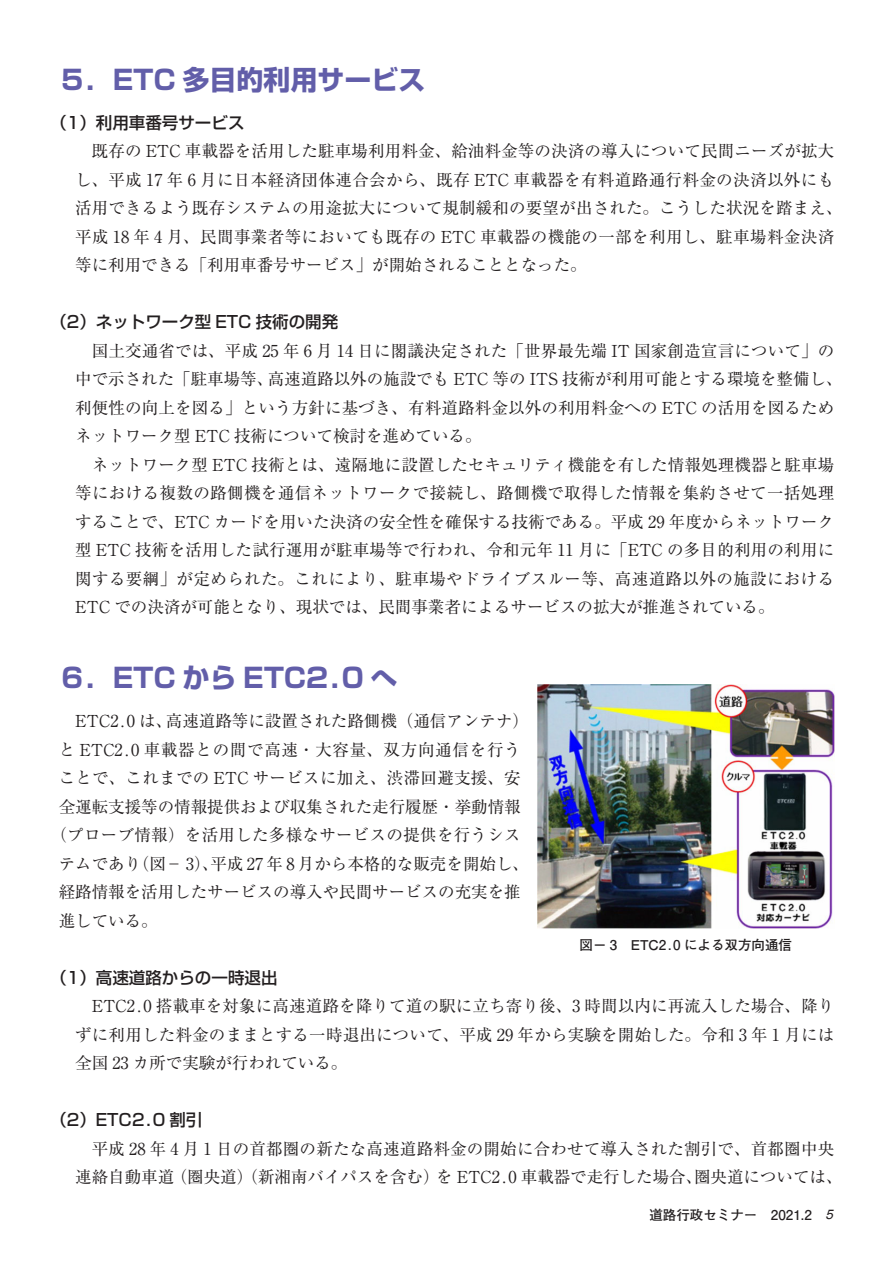
<style>
.page{position:relative;width:893px;height:1263px;background:#fff}
.page>*{position:absolute;margin:0;border:0;box-sizing:border-box;transform-origin:0 0}
.t1{font:27px "Shin Go Pro Bold 90 msp RKSJ H";color:#625ea9}
.t2{font:16.5px/28.5px "Ryumin Pr 6 N Reg 90 msp RKSJ H";letter-spacing:.01em;color:#231f20}
.t3{font:16.5px "Shin Go Pro Medium 90 msp RKSJ H";color:#231f20}
.t4{font:16.5px "Ryumin Pr 6 N Reg 90 msp RKSJ H";letter-spacing:.045em;color:#231f20}
.t5{font:13.5px "Futo Go B101 Pr 6 N Bold 90 msp RKSJ H";color:#231f20}
.s1{font-family:"Helvetica";font-style:italic}
</style>
<div class="page">
<img style="left:537px;top:684px;width:297px;height:245px">
<h1 class="t1" style="left:59px;top:69px;width:368px">５．ETC 多目的利用サービス</h1>
<p class="t3" style="left:50px;top:116px;width:196px">（1）利用車番号サービス</p>
<p class="t2" style="left:75px;top:139px;width:769px;text-indent:16px">既存の ETC 車載器を活用した駐車場利用料金、給油料金等の決済の導入について民間ニーズが拡大し、平成 17 年 6 月に日本経済団体連合会から、既存 ETC 車載器を有料道路通行料金の決済以外にも活用できるよう既存システムの用途拡大について規制緩和の要望が出された。こうした状況を踏まえ、平成 18 年 4 月、民間事業者等においても既存の ETC 車載器の機能の一部を利用し、駐車場料金決済等に利用できる「利用車番号サービス」が開始されることとなった。</p>
<p class="t3" style="left:50px;top:316px;width:289px">（2）ネットワーク型 ETC 技術の開発</p>
<p class="t2" style="left:75px;top:338px;width:769px;text-indent:17px">国土交通省では、平成 25 年 6 月 14 日に閣議決定された「世界最先端 IT 国家創造宣言について」の中で示された「駐車場等、高速道路以外の施設でも ETC 等の ITS 技術が利用可能とする環境を整備し、利便性の向上を図る」という方針に基づき、有料道路料金以外の利用料金への ETC の活用を図るためネットワーク型 ETC 技術について検討を進めている。</p>
<p class="t2" style="left:75px;top:452px;width:761px;text-align:justify;text-indent:17px">ネットワーク型 ETC 技術とは、遠隔地に設置したセキュリティ機能を有した情報処理機器と駐車場等における複数の路側機を通信ネットワークで接続し、路側機で取得した情報を集約させて一括処理することで、ETC カードを用いた決済の安全性を確保する技術である。平成 29 年度からネットワーク型 ETC 技術を活用した試行運用が駐車場等で行われ、令和元年 11 月に「ETC の多目的利用の利用に関する要綱」が定められた。これにより、駐車場やドライブスルー等、高速道路以外の施設におけるETC での決済が可能となり、現状では、民間事業者によるサービスの拡大が推進されている。</p>
<h1 class="t1" style="left:59px;top:668px;width:340px">６．ETC から ETC2.0 へ</h1>
<p class="t2" style="left:75px;top:709px;width:455px">ETC2.0 は、高速道路等に設置された路側機（通信アンテナ）</p>
<p class="t4" style="left:59px;top:743px;width:464px">と ETC2.0 車載器との間で高速・大容量、双方向通信を行う</p>
<p class="t2" style="left:59px;top:766px;width:464px">ことで、これまでの ETC サービスに加え、渋滞回避支援、安</p>
<p class="t2" style="left:59px;top:794px;width:463px">全運転支援等の情報提供および収集された走行履歴・挙動情報</p>
<p class="t2" style="left:50px;top:823px;width:472px">（プローブ情報）を活用した多様なサービスの提供を行うシス</p>
<p class="t2" style="left:59px;top:851px;width:472px">テムであり（図－ 3）、平成 27 年 8 月から本格的な販売を開始し、</p>
<p class="t2" style="left:59px;top:880px;width:463px">経路情報を活用したサービスの導入や民間サービスの充実を推</p>
<p class="t2" style="left:59px;top:908px;width:100px">進している。</p>
<p class="t5" style="left:579px;top:939px;width:214px">図－ 3　ETC2.0 による双方向通信</p>
<p class="t3" style="left:50px;top:971px;width:229px">（1）高速道路からの一時退出</p>
<p class="t2" style="left:75px;top:994px;width:761px;text-align:justify;text-indent:16px">ETC2.0 搭載車を対象に高速道路を降りて道の駅に立ち寄り後、3 時間以内に再流入した場合、降りずに利用した料金のままとする一時退出について、平成 29 年から実験を開始した。令和 3 年 1 月には全国 23 カ所で実験が行われている。</p>
<p class="t3" style="left:50px;top:1114px;width:153px">（2）ETC2.0 割引</p>
<p class="t2" style="left:75px;top:1136px;width:769px;text-align:center">平成 28 年 4 月 1 日の首都圏の新たな高速道路料金の開始に合わせて導入された割引で、首都圏中央<br>連絡自動車道（圏央道）（新湘南バイパスを含む）を ETC2.0 車載器で走行した場合、圏央道については、</p>
<p class="t5" style="left:649px;top:1209px;width:185px">道路行政セミナー　2021.2　<span class="s1">5</span></p>
</div>
